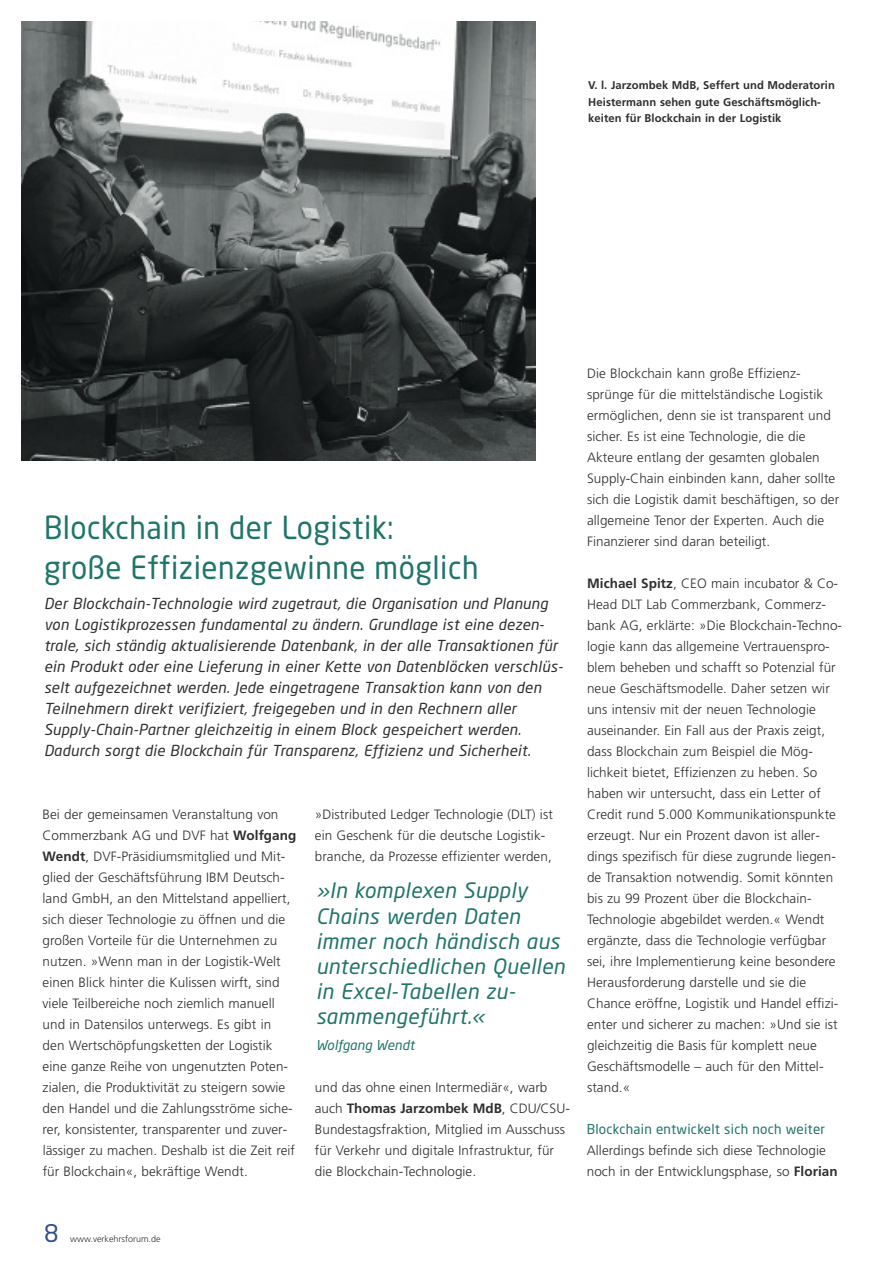
<style>
.page{position:relative;width:893px;height:1263px;background:#fff}
.page>*{position:absolute;margin:0;border:0;box-sizing:border-box;transform-origin:0 0}
.t1{font:31.5px/40.5px "Neo Sans Pro";letter-spacing:.02em;color:#20756b;scale:.94 1}
.t2{font:24px "Neo Sans Pro";color:#304e8d}
.t3{font:italic 21px/25.2px "Neo Sans Pro";letter-spacing:.02em;color:#20756b}
.t4{font:italic 15px/21px "Neo Sans Pro";letter-spacing:.02em;color:#2f2f2e}
.t5{font:300 13.5px/21px "Frutiger";letter-spacing:.005em;color:#2f2f2e}
.t6{font:13.5px "Neo Sans Pro";letter-spacing:.02em;color:#20756b}
.t7{font:italic 13.5px "Neo Sans Pro";letter-spacing:.005em;color:#20756b}
.t8{font:700 11.25px/16.5px "Frutiger";letter-spacing:.005em;color:#2f2f2e}
.t9{font:300 9px "Frutiger";color:#2f2f2e}
.s1{font-weight:700}
</style>
<div class="page">
<img style="left:21px;top:21px;width:515px;height:439px">
<p class="t8" style="left:588px;top:78px;width:248px">V. l. Jarzombek MdB, Seffert und Moderatorin<br>Heistermann sehen gute Geschäftsmöglich&shy;keiten für Blockchain in der Logistik</p>
<h1 class="t1" style="left:44px;top:510px;width:464px">Blockchain in der Logistik: große Effizienzgewinne möglich</h1>
<p class="t4" style="left:44px;top:594px;width:520px">Der Blockchain-Technologie wird zugetraut, die Organisation und Planung von Logistikprozessen fundamental zu ändern. Grundlage ist eine dezen&shy;trale, sich ständig aktualisierende Datenbank, in der alle Transaktionen für ein Produkt oder eine Lieferung in einer Kette von Datenblöcken verschlüs&shy;selt aufgezeichnet werden. Jede eingetragene Transaktion kann von den Teilnehmern direkt verifiziert, freigegeben und in den Rechnern aller Supply-Chain-Partner gleichzeitig in einem Block gespeichert werden.<br>Dadurch sorgt die Blockchain für Transparenz, Effizienz und Sicherheit.</p>
<p class="t5" style="left:43px;top:805px;width:255px">Bei der gemeinsamen Veranstaltung von Commerzbank AG und DVF hat <span class="s1">Wolfgang Wendt</span>, DVF-Präsidiumsmitglied und Mit&shy;glied der Geschäftsführung IBM Deutsch&shy;land GmbH, an den Mittelstand appelliert, sich dieser Technologie zu öffnen und die großen Vorteile für die Unternehmen zu nutzen. »Wenn man in der Logistik-Welt einen Blick hinter die Kulissen wirft, sind viele Teilbereiche noch ziemlich manuell und in Datensilos unterwegs. Es gibt in<br>den Wertschöpfungsketten der Logistik eine ganze Reihe von ungenutzten Poten&shy;zialen, die Produktivität zu steigern sowie den Handel und die Zahlungsströme siche&shy;rer, konsistenter, transparenter und zuver&shy;lässiger zu machen. Deshalb ist die Zeit reif für Blockchain«, bekräftige Wendt.</p>
<p class="t5" style="left:315px;top:805px;width:240px">»Distributed Ledger Technologie (DLT) ist ein Geschenk für die deutsche Logistik&shy;branche, da Prozesse effizienter werden,</p>
<h3 class="t3" style="left:316px;top:880px;width:250px">»In komplexen Supply<br>Chains werden Daten immer noch händisch aus unterschiedlichen Quellen in Excel-Tabellen zu&shy;sammengeführt.«</h3>
<p class="t7" style="left:316px;top:1039px;width:100px">Wolfgang Wendt</p>
<p class="t5" style="left:315px;top:1078px;width:257px">und das ohne einen Intermediär«, warb auch <span class="s1">Thomas Jarzombek MdB</span>, CDU/CSU-Bundestagsfraktion, Mitglied im Ausschuss für Verkehr und digitale Infrastruktur, für die Blockchain-Technologie.</p>
<p class="t5" style="left:587px;top:364px;width:254px">Die Blockchain kann große Effizienz&shy;sprünge für die mittelständische Logistik ermöglichen, denn sie ist transparent und sicher. Es ist eine Technologie, die die Akteure entlang der gesamten globalen Supply-Chain einbinden kann, daher sollte sich die Logistik damit beschäftigen, so der allgemeine Tenor der Experten. Auch die Finanzierer sind daran beteiligt.</p>
<p class="t5" style="left:587px;top:574px;width:257px"><span class="s1">Michael Spitz</span>, CEO main incubator &amp; Co-Head DLT Lab Commerzbank, Commerz&shy;bank AG, erklärte: »Die Blockchain-Techno&shy;logie kann das allgemeine Vertrauenspro&shy;blem beheben und schafft so Potenzial für neue Geschäftsmodelle. Daher setzen wir uns intensiv mit der neuen Technologie auseinander. Ein Fall aus der Praxis zeigt, dass Blockchain zum Beispiel die Mög&shy;lichkeit bietet, Effizienzen zu heben. So haben wir untersucht, dass ein Letter of Credit rund 5.000 Kommunikationspunkte erzeugt. Nur ein Prozent davon ist aller&shy;dings spezifisch für diese zugrunde liegen&shy;de Transaktion notwendig. Somit könnten bis zu 99 Prozent über die Blockchain-Technologie abgebildet werden.« Wendt ergänzte, dass die Technologie verfügbar sei, ihre Implementierung keine besondere Herausforderung darstelle und sie die Chance eröffne, Logistik und Handel effizi&shy;enter und sicherer zu machen: »Und sie ist gleichzeitig die Basis für komplett neue Geschäftsmodelle – auch für den Mittel&shy;stand.«</p>
<p class="t6" style="left:587px;top:1124px;width:240px">Blockchain entwickelt sich noch weiter</p>
<p class="t5" style="left:587px;top:1141px;width:252px">Allerdings befinde sich diese Technologie noch in der Entwicklungsphase, so <span class="s1">Florian</span></p>
<h2 class="t2" style="left:44px;top:1224px;width:16px">8</h2>
<p class="t9" style="left:70px;top:1235px;width:92px">www.verkehrsforum.de</p>
</div>
